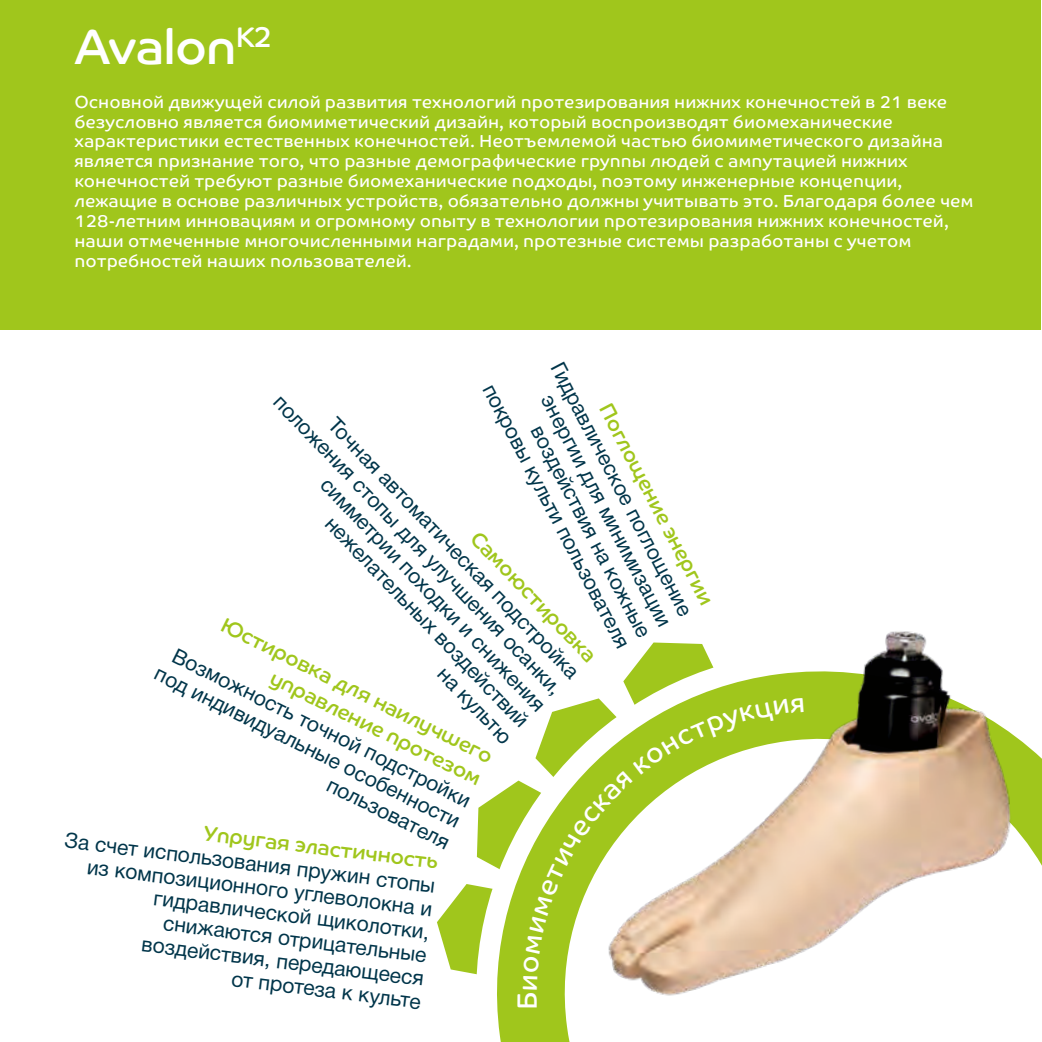
<style>
.page{position:relative;width:1042px;height:1042px;background:#fff}
.page>*{position:absolute;margin:0;border:0;box-sizing:border-box;transform-origin:0 0}
.t1{font:49px "Co Headline Corp";color:#fff}
.t2{font:28px "Co Text Corp";color:#fff}
.t3{font:21px/23.4px "Helvetica Neue Cyr";color:#00354a;text-align:right}
.t4{font:21px/25.4px "Co Headline Corp";color:#a0c61c;text-align:right}
.t5{font:17.5px/19.9px "Co Text Corp";color:#fff}
</style>
<div class="page">
<div style="left:0;top:0;width:1040px;height:329px;background:#a0c61c"></div>
<div style="left:497px;top:989px;width:51px;height:52px;background:#a0c61c"></div>
<svg style="left:548px;top:744px;width:493px;height:297px"></svg>
<img style="left:593px;top:631px;width:432px;height:382px">
<svg style="left:437px;top:642px;width:366px;height:347px"></svg>
<h1 class="t1" style="left:74px;top:27px;width:198px">Avalon<sup>K2</sup></h1>
<p class="t5" style="left:74px;top:93px;width:900px">Основной движущей силой развития технологий протезирования нижних конечностей в 21 веке безусловно является биомиметический дизайн, который воспроизводят биомеханические характеристики естественных конечностей. Неотъемлемой частью биомиметического дизайна является признание того, что разные демографические группы людей с ампутацией нижних конечностей требуют разные биомеханические подходы, поэтому инженерные концепции, лежащие в основе различных устройств, обязательно должны учитывать это. Благодаря более чем 128-летним инновациям и огромному опыту в технологии протезирования нижних конечностей, наши отмеченные многочисленными наградами, протезные системы разработаны с учетом потребностей наших пользователей.</p>
<p class="t3" style="left:561px;top:348px;width:296px;rotate:63deg">Гидравлическое поглощение энергии для минимизации воздействия на кожные покровы культи пользователя</p>
<p class="t3" style="left:300px;top:375px;width:408px;rotate:46deg">Точная автоматическая подстройка положения стопы для улучшения осанки, симметрии походки и снижения нежелательных воздействий<br>на культю</p>
<p class="t4" style="left:615px;top:399px;width:225px;rotate:63deg">Поглощение энергии</p>
<p class="t4" style="left:482px;top:527px;width:173px;rotate:46deg">Самоюстировка</p>
<p class="t4" style="left:227px;top:614px;width:301px;rotate:26deg">Юстировка для наилучшего управление протезом</p>
<p class="t3" style="left:170px;top:642px;width:339px;rotate:26deg">Возможность точной подстройки под индивидуальные особенности пользователя</p>
<p class="t4" style="left:205px;top:821px;width:237px;rotate:7deg">Упругая эластичность</p>
<p class="t3" style="left:66px;top:830px;width:374px;rotate:7deg">За счет использования пружин стопы из композиционного углеволокна и гидравлической щиколотки, снижаются отрицательные воздействия, передающееся<br>от протеза к культе</p>
<h2 class="t2" style="left:516px;top:1009px;width:20px;rotate:-90deg">Б</h2>
</div>
